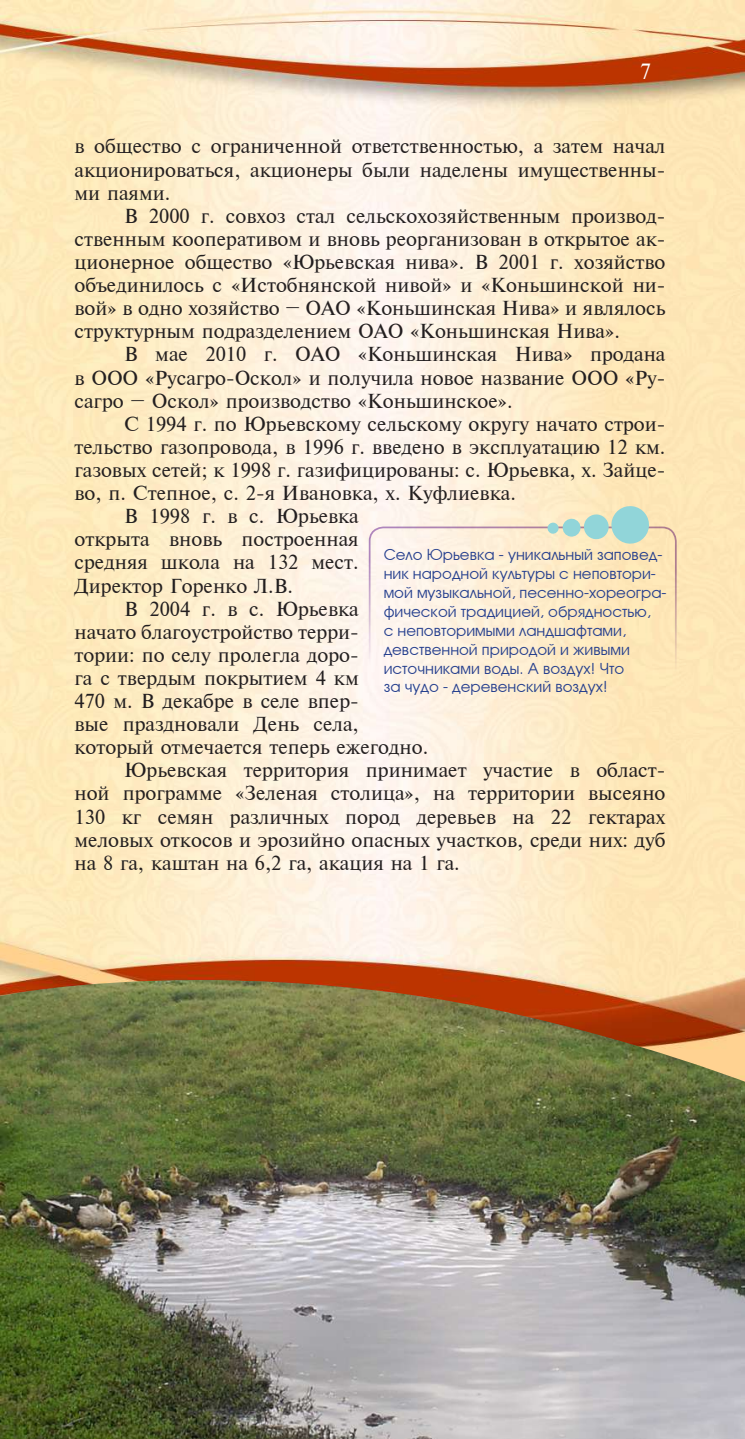
<style>
.page{position:relative;width:745px;height:1439px;background:#fff}
.page>*{position:absolute;margin:0;border:0;box-sizing:border-box;transform-origin:0 0}
.t1{font:21px "Newton C";color:#fff}
.t2{font:19.25px/23.1px "Newton C";color:#231f20;text-align:justify}
.t3{font:15.75px/18.9px "Avanti";color:#253f8e}
</style>
<div class="page">
<img style="left:0;top:0;width:744px;height:980px">
<img style="left:1px;top:980px;width:743px;height:459px">
<img style="left:0;top:962px;width:1px;height:477px">
<div style="left:369px;top:527px;width:306px;height:183px;background:linear-gradient(to right,#fef6f3,#fee5ae);border-radius:14px"></div>
<div style="left:368px;top:526px;width:308px;height:185px;border:2px solid #7030a0;border-radius:14px"></div>
<svg style="left:561px;top:505px;width:88px;height:40px;background:#c4decb"></svg>
<div style="left:547px;top:522px;width:11px;height:12px;background:#91d5d9;border-radius:50%"></div>
<p class="t1" style="left:639px;top:59px;width:13px">7</p>
<p class="t2" style="left:74px;top:135px;width:592px">в общество с ограниченной ответственностью, а затем начал акционироваться, акционеры были наделены имущественны&shy;ми паями.</p>
<p class="t2" style="left:74px;top:204px;width:592px;text-indent:50px">В 2000 г. совхоз стал сельскохозяйственным производ&shy;ственным кооперативом и вновь реорганизован в открытое ак&shy;ционерное общество «Юрьевская нива». В 2001 г. хозяйство объединилось с «Истобнянской нивой» и «Коньшинской ни&shy;вой» в одно хозяйство – ОАО «Коньшинская Нива» и являлось структурным подразделением ОАО «Коньшинская Нива».</p>
<p class="t2" style="left:74px;top:343px;width:592px;text-indent:50px">В мае 2010 г. ОАО «Коньшинская Нива» продана в ООО «Русагро-Оскол» и получила новое название ООО «Ру&shy;сагро – Оскол» производство «Коньшинское».</p>
<p class="t2" style="left:124px;top:412px;width:542px">С 1994 г. по Юрьевскому сельскому округу начато строи-</p>
<p class="t2" style="left:74px;top:435px;width:592px">тельство газопровода, в 1996 г. введено в эксплуатацию 12 км.</p>
<p class="t2" style="left:74px;top:458px;width:592px">газовых сетей; к 1998 г. газифицированы: с. Юрьевка, х. Зайце-</p>
<p class="t2" style="left:74px;top:481px;width:442px">во, п. Степное, с. 2-я Ивановка, х. Куфлиевка.</p>
<p class="t2" style="left:124px;top:505px;width:236px">В 1998 г. в с. Юрьевка</p>
<p class="t2" style="left:74px;top:528px;width:286px">открыта вновь построенная</p>
<p class="t2" style="left:74px;top:551px;width:285px">средняя школа на 132 мест.</p>
<p class="t2" style="left:74px;top:574px;width:220px">Директор Горенко Л.В.</p>
<p class="t2" style="left:124px;top:597px;width:236px">В 2004 г. в с. Юрьевка</p>
<p class="t2" style="left:74px;top:620px;width:285px">начато благоустройство терри-</p>
<p class="t2" style="left:74px;top:643px;width:285px">тории: по селу пролегла доро-</p>
<p class="t2" style="left:74px;top:666px;width:285px">га с твердым покрытием 4 км</p>
<p class="t2" style="left:74px;top:689px;width:285px">470 м. В декабре в селе впер-</p>
<p class="t2" style="left:74px;top:712px;width:286px">вые праздновали День села,</p>
<p class="t2" style="left:74px;top:736px;width:355px">который отмечается теперь ежегодно.</p>
<p class="t2" style="left:124px;top:759px;width:542px">Юрьевская территория принимает участие в област-</p>
<p class="t2" style="left:74px;top:782px;width:592px">ной программе «Зеленая столица», на территории высеяно</p>
<p class="t2" style="left:74px;top:805px;width:592px">130 кг семян различных пород деревьев на 22 гектарах</p>
<p class="t2" style="left:74px;top:828px;width:592px">меловых откосов и эрозийно опасных участков, среди них: дуб</p>
<p class="t2" style="left:74px;top:851px;width:386px">на 8 га, каштан на 6,2 га, акация на 1 га.</p>
<p class="t3" style="left:383px;top:545px;width:284px">Село Юрьевка - уникальный заповед&shy;ник народной культуры с неповтори&shy;мой музыкальной, песенно-хореогра&shy;фической традицией, обрядностью,<br>с неповторимыми ландшафтами, девственной природой и живыми источниками воды. А воздух! Что<br>за чудо - деревенский воздух!</p>
</div>
